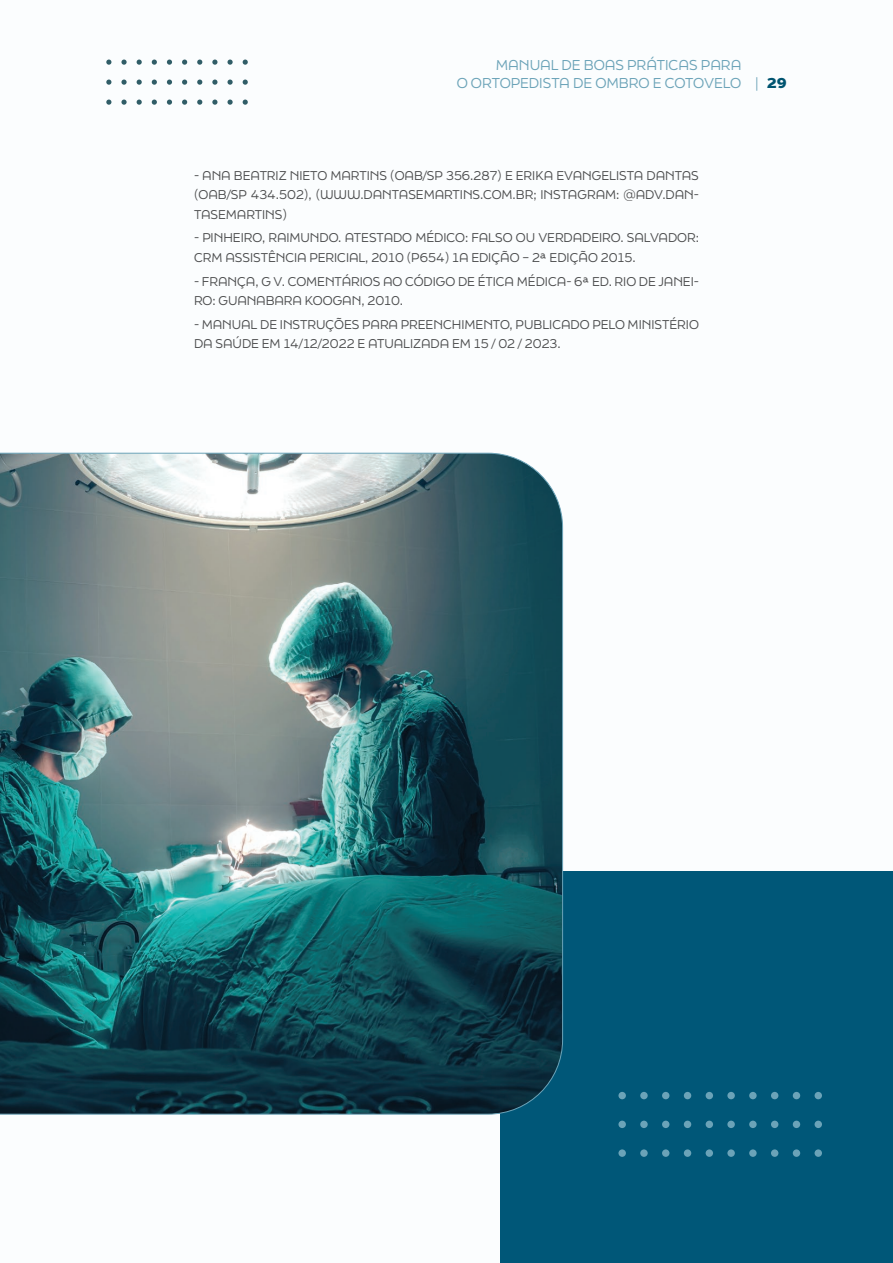
<style>
.page{position:relative;width:893px;height:1263px;background:#fbfdfe}
.page>*{position:absolute;margin:0;border:0;box-sizing:border-box;transform-origin:0 0}
.t1{font:13.5px/18px "Final Six";color:#6ba3b8;text-align:right}
.t2{font:800 13.5px "Final Six";color:#005470}
.texto_corrido{font:12px/19.5px "Final Six";color:#4b4c4d}
.s1{font-weight:400;color:#6ba3b8}
</style>
<div class="page">
<svg style="left:106px;top:60px;width:5px;height:5px"></svg>
<svg style="left:121px;top:60px;width:6px;height:5px"></svg>
<svg style="left:137px;top:60px;width:5px;height:5px"></svg>
<svg style="left:152px;top:60px;width:5px;height:5px"></svg>
<svg style="left:167px;top:60px;width:5px;height:5px"></svg>
<svg style="left:182px;top:60px;width:5px;height:5px"></svg>
<svg style="left:197px;top:60px;width:5px;height:5px"></svg>
<svg style="left:212px;top:60px;width:5px;height:5px"></svg>
<svg style="left:227px;top:60px;width:6px;height:5px"></svg>
<svg style="left:243px;top:60px;width:5px;height:5px"></svg>
<svg style="left:106px;top:80px;width:5px;height:5px"></svg>
<svg style="left:121px;top:80px;width:6px;height:5px"></svg>
<svg style="left:137px;top:80px;width:5px;height:5px"></svg>
<svg style="left:152px;top:80px;width:5px;height:5px"></svg>
<svg style="left:167px;top:80px;width:5px;height:5px"></svg>
<svg style="left:182px;top:80px;width:5px;height:5px"></svg>
<svg style="left:197px;top:80px;width:5px;height:5px"></svg>
<svg style="left:212px;top:80px;width:5px;height:5px"></svg>
<svg style="left:227px;top:80px;width:6px;height:5px"></svg>
<svg style="left:243px;top:80px;width:5px;height:5px"></svg>
<svg style="left:106px;top:100px;width:5px;height:5px"></svg>
<svg style="left:121px;top:100px;width:6px;height:5px"></svg>
<svg style="left:137px;top:100px;width:5px;height:5px"></svg>
<svg style="left:152px;top:100px;width:5px;height:5px"></svg>
<svg style="left:167px;top:100px;width:5px;height:5px"></svg>
<svg style="left:182px;top:100px;width:5px;height:5px"></svg>
<svg style="left:197px;top:100px;width:5px;height:5px"></svg>
<svg style="left:212px;top:100px;width:5px;height:5px"></svg>
<svg style="left:227px;top:100px;width:6px;height:5px"></svg>
<svg style="left:243px;top:100px;width:5px;height:5px"></svg>
<div style="left:501px;top:871px;width:392px;height:392px;background:#005778"></div>
<img style="left:0;top:453px;width:563px;height:661px">
<div style="left:618px;top:1092px;width:8px;height:7px;background:#6ba3b8;border-radius:50%"></div>
<div style="left:640px;top:1092px;width:8px;height:7px;background:#6ba3b8;border-radius:50%"></div>
<div style="left:662px;top:1092px;width:7px;height:7px;background:#6ba3b8;border-radius:50%"></div>
<div style="left:684px;top:1092px;width:7px;height:7px;background:#6ba3b8;border-radius:50%"></div>
<div style="left:706px;top:1092px;width:7px;height:7px;background:#6ba3b8;border-radius:50%"></div>
<div style="left:727px;top:1092px;width:8px;height:7px;background:#6ba3b8;border-radius:50%"></div>
<div style="left:749px;top:1092px;width:8px;height:7px;background:#6ba3b8;border-radius:50%"></div>
<div style="left:771px;top:1092px;width:7px;height:7px;background:#6ba3b8;border-radius:50%"></div>
<div style="left:793px;top:1092px;width:7px;height:7px;background:#6ba3b8;border-radius:50%"></div>
<div style="left:814px;top:1092px;width:8px;height:7px;background:#6ba3b8;border-radius:50%"></div>
<div style="left:618px;top:1121px;width:8px;height:7px;background:#6ba3b8;border-radius:50%"></div>
<div style="left:640px;top:1121px;width:8px;height:7px;background:#6ba3b8;border-radius:50%"></div>
<div style="left:662px;top:1121px;width:7px;height:7px;background:#6ba3b8;border-radius:50%"></div>
<div style="left:684px;top:1121px;width:7px;height:7px;background:#6ba3b8;border-radius:50%"></div>
<div style="left:706px;top:1121px;width:7px;height:7px;background:#6ba3b8;border-radius:50%"></div>
<div style="left:727px;top:1121px;width:8px;height:7px;background:#6ba3b8;border-radius:50%"></div>
<div style="left:749px;top:1121px;width:8px;height:7px;background:#6ba3b8;border-radius:50%"></div>
<div style="left:771px;top:1121px;width:7px;height:7px;background:#6ba3b8;border-radius:50%"></div>
<div style="left:793px;top:1121px;width:7px;height:7px;background:#6ba3b8;border-radius:50%"></div>
<div style="left:814px;top:1121px;width:8px;height:7px;background:#6ba3b8;border-radius:50%"></div>
<div style="left:618px;top:1149px;width:8px;height:8px;background:#6ba3b8;border-radius:50%"></div>
<div style="left:640px;top:1149px;width:8px;height:8px;background:#6ba3b8;border-radius:50%"></div>
<div style="left:662px;top:1149px;width:7px;height:8px;background:#6ba3b8;border-radius:50%"></div>
<div style="left:684px;top:1149px;width:7px;height:8px;background:#6ba3b8;border-radius:50%"></div>
<div style="left:706px;top:1149px;width:7px;height:8px;background:#6ba3b8;border-radius:50%"></div>
<div style="left:727px;top:1149px;width:8px;height:8px;background:#6ba3b8;border-radius:50%"></div>
<div style="left:749px;top:1149px;width:8px;height:8px;background:#6ba3b8;border-radius:50%"></div>
<div style="left:771px;top:1149px;width:7px;height:8px;background:#6ba3b8;border-radius:50%"></div>
<div style="left:793px;top:1149px;width:7px;height:8px;background:#6ba3b8;border-radius:50%"></div>
<div style="left:814px;top:1149px;width:8px;height:8px;background:#6ba3b8;border-radius:50%"></div>
<p class="t1" style="left:457px;top:56px;width:286px">MANUAL DE BOAS PRÁTICAS PARA<br>O ORTOPEDISTA DE OMBRO E COTOVELO</p>
<p class="t2" style="left:755px;top:73px;width:33px"><span class="s1">|</span> 29</p>
<p class="texto_corrido" style="left:194px;top:165px;width:506px;text-align:justify">- ANA BEATRIZ NIETO MARTINS (OAB/SP 356.287) E ERIKA EVANGELISTA DANTAS (OAB/SP 434.502), (WWW.DANTASEMARTINS.COM.BR; INSTAGRAM: @ADV.DAN-TASEMARTINS)</p>
<p class="texto_corrido" style="left:194px;top:228px;width:506px">- PINHEIRO, RAIMUNDO. ATESTADO MÉDICO: FALSO OU VERDADEIRO. SALVADOR:<br>CRM ASSISTÊNCIA PERICIAL, 2010 (P654) 1A EDIÇÃO – 2ª EDIÇÃO 2015.</p>
<p class="texto_corrido" style="left:194px;top:271px;width:506px">- FRANÇA, G V. COMENTÁRIOS AO CÓDIGO DE ÉTICA MÉDICA- 6ª ED. RIO DE JANEI-<br>RO: GUANABARA KOOGAN, 2010.</p>
<p class="texto_corrido" style="left:194px;top:314px;width:506px">- MANUAL DE INSTRUÇÕES PARA PREENCHIMENTO, PUBLICADO PELO MINISTÉRIO<br>DA SAÚDE EM 14/12/2022 E ATUALIZADA EM 15 / 02 / 2023.</p>
</div>
